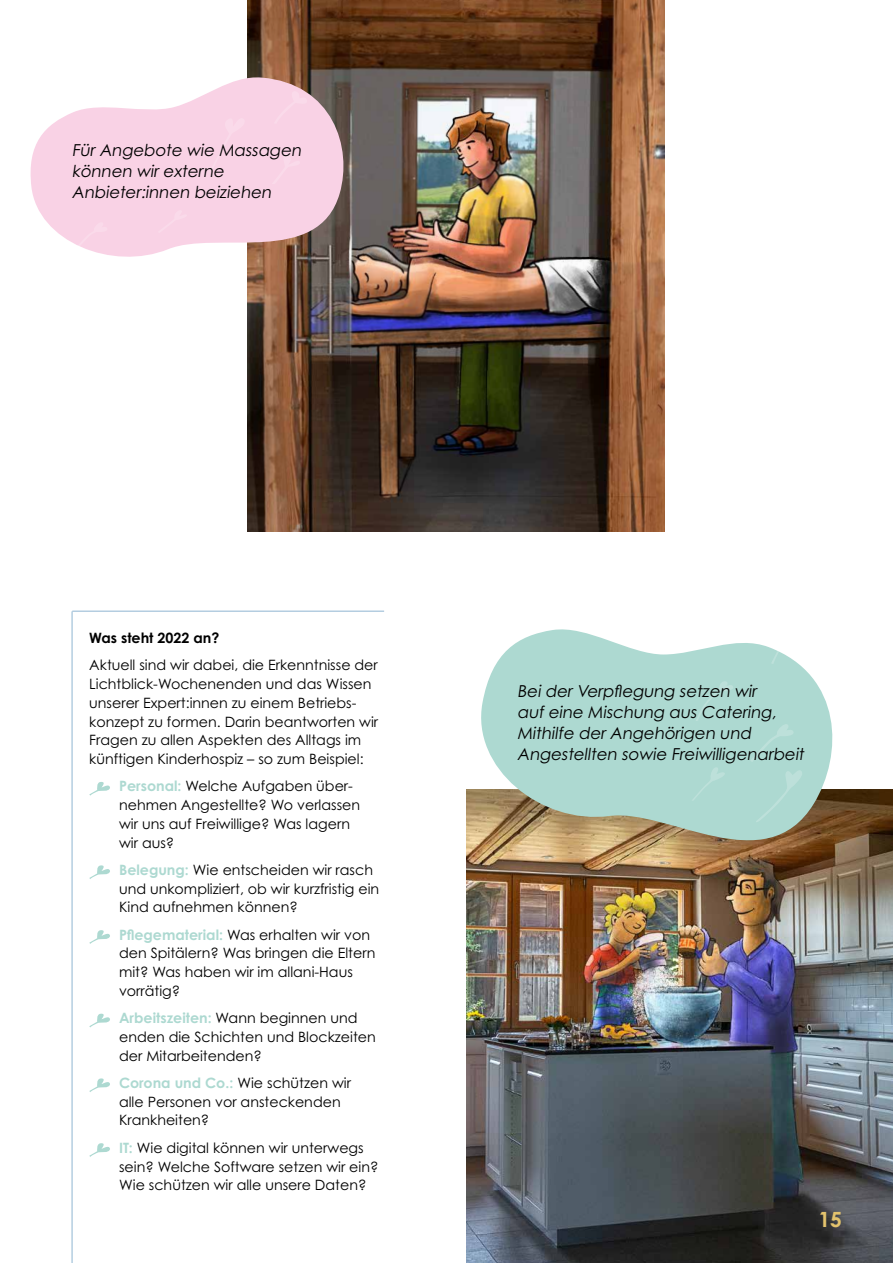
<style>
.page{position:relative;width:893px;height:1263px;background:#fff}
.page>*{position:absolute;margin:0;border:0;box-sizing:border-box;transform-origin:0 0}
.t1{font:700 21px "Century Gothic Pro";color:#e4c36d}
.t2{font:16.5px/21px "Century Gothic Pro";color:#000}
.t3{font:14.25px/18.8px "Century Gothic Pro";color:#000}
.t4{font:700 14.25px "Century Gothic Pro";color:#000}
.s1{font-weight:700;color:#add9d1}
</style>
<div class="page">
<img style="left:466px;top:789px;width:427px;height:474px">
<svg style="left:89px;top:782px;width:21px;height:14px"></svg>
<svg style="left:89px;top:865px;width:21px;height:14px"></svg>
<svg style="left:89px;top:930px;width:21px;height:14px"></svg>
<svg style="left:89px;top:1014px;width:21px;height:13px"></svg>
<svg style="left:89px;top:1078px;width:21px;height:14px"></svg>
<svg style="left:89px;top:1143px;width:21px;height:14px"></svg>
<img style="left:247px;top:0;width:418px;height:531px">
<svg style="left:30px;top:75px;width:323px;height:197px;fill:#f9d2e5"></svg>
<svg style="left:471px;top:629px;width:373px;height:253px;background:#b2c2b1"></svg>
<hr style="left:72px;top:611px;width:1px;height:652px;background:#8fb5d1">
<hr style="left:72px;top:611px;width:312px;height:1px;background:#8fb5d1">
<svg style="left:771px;top:629px;width:39px;height:35px"></svg>
<svg style="left:750px;top:722px;width:44px;height:40px;background:#afd9d2"></svg>
<svg style="left:695px;top:680px;width:40px;height:41px;background:#aed9d1"></svg>
<svg style="left:691px;top:765px;width:35px;height:36px"></svg>
<svg style="left:754px;top:768px;width:50px;height:55px;background:#aed8d0"></svg>
<svg style="left:158px;top:209px;width:29px;height:24px"></svg>
<svg style="left:72px;top:221px;width:44px;height:51px"></svg>
<svg style="left:132px;top:261px;width:46px;height:11px"></svg>
<svg style="left:274px;top:91px;width:34px;height:33px"></svg>
<svg style="left:272px;top:152px;width:29px;height:32px"></svg>
<div style="left:211px;top:113px;width:36px;height:63px;background:#f9d2e5"></div>
<p class="t2" style="left:72px;top:140px;width:234px">Für Angebote wie Massagen können wir externe<br>Anbieter:innen beiziehen</p>
<p class="t4" style="left:89px;top:629px;width:132px">Was steht 2022 an?</p>
<p class="t3" style="left:89px;top:656px;width:290px">Aktuell sind wir dabei, die Erkenntnisse der Lichtblick-Wochenenden und das Wissen unserer Expert:innen zu einem Betriebs&shy;konzept zu formen. Darin beantworten wir Fragen zu allen Aspekten des Alltags im künftigen Kinderhospiz – so zum Beispiel:</p>
<p class="t3" style="left:119px;top:777px;width:243px"><span class="s1">Personal:</span> Welche Aufgaben über&shy;nehmen Angestellte? Wo verlassen wir uns auf Freiwillige? Was lagern wir aus?</p>
<p class="t3" style="left:119px;top:860px;width:262px"><span class="s1">Belegung:</span> Wie entscheiden wir rasch und unkompliziert, ob wir kurzfristig ein<br>Kind aufnehmen können?</p>
<p class="t3" style="left:119px;top:925px;width:258px"><span class="s1">Pflegematerial:</span> Was erhalten wir von den Spitälern? Was bringen die Eltern mit? Was haben wir im allani-Haus vorrätig?</p>
<p class="t3" style="left:119px;top:1008px;width:258px"><span class="s1">Arbeitszeiten:</span> Wann beginnen und enden die Schichten und Blockzeiten der Mitarbeitenden?</p>
<p class="t3" style="left:119px;top:1073px;width:233px"><span class="s1">Corona und Co.:</span> Wie schützen wir alle Personen vor ansteckenden<br>Krankheiten?</p>
<p class="t3" style="left:119px;top:1138px;width:261px"><span class="s1">IT:</span> Wie digital können wir unterwegs sein? Welche Software setzen wir ein?<br>Wie schützen wir alle unsere Daten?</p>
<p class="t2" style="left:517px;top:680px;width:291px">Bei der Verpflegung setzen wir<br>auf eine Mischung aus Catering, Mithilfe der Angehörigen und Angestellten sowie Freiwilligenarbeit</p>
<h1 class="t1" style="left:818px;top:1206px;width:25px">15</h1>
</div>
